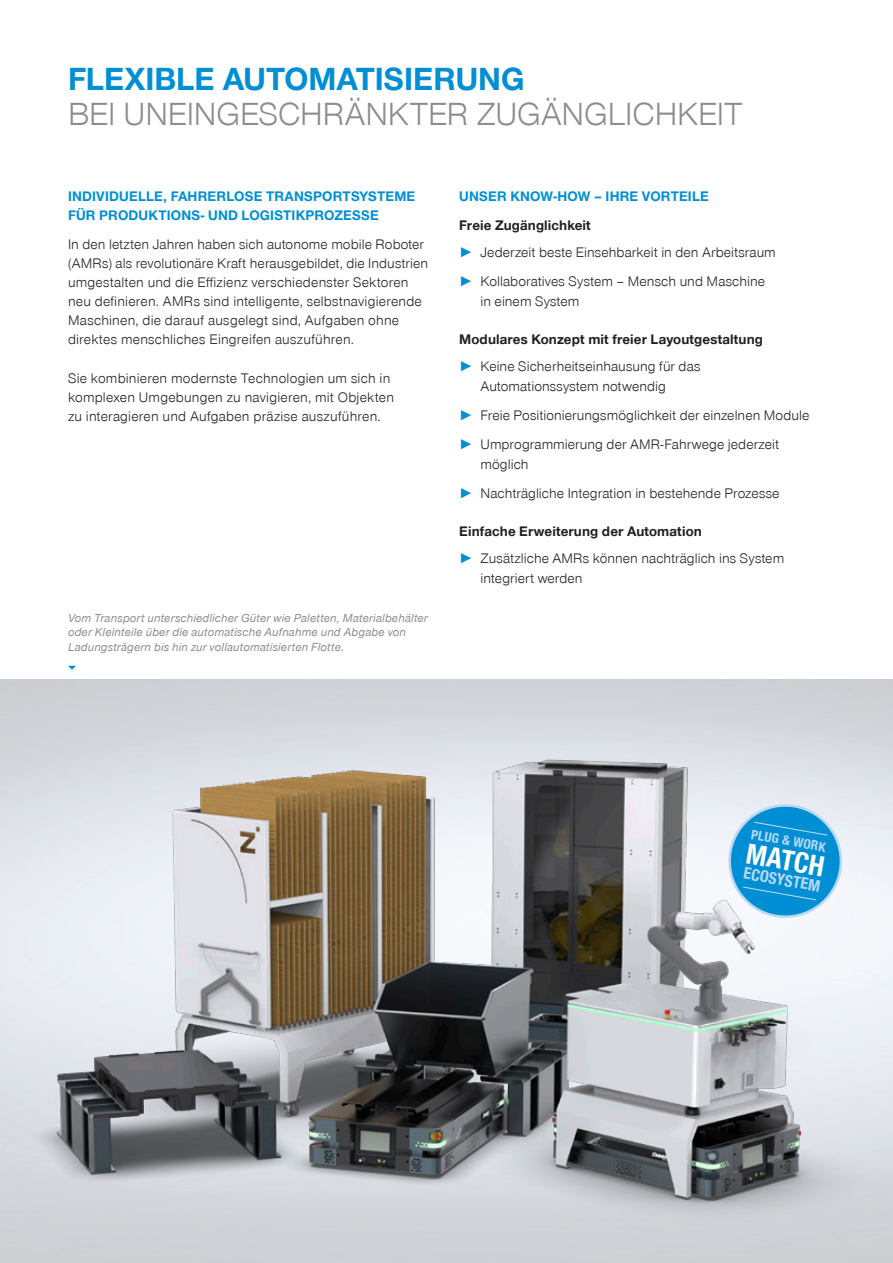
<style>
.page{position:relative;width:893px;height:1263px;background:#fff}
.page>*{position:absolute;margin:0;border:0;box-sizing:border-box;transform-origin:0 0}
.t1{font:300 33px "Zimmer Group Sans Global";letter-spacing:-.005em;color:#8a8c8f}
.t2{font:700 33px "Zimmer Group Sans Global";color:#008fd5}
.t3{font:700 29.85px "Zimmer Group Sans Global Cond";color:#fff}
.t4{font:700 17.1px "Zimmer Group Sans Global Cond";color:#b9d9f2}
.t5{font:300 14.25px/19px "Zimmer Group Sans Global";letter-spacing:.01em;color:#231f20}
.t6{font:700 14.25px/19px "Zimmer Group Sans Global";letter-spacing:.01em;color:#008fd5}
.t7{font:700 14.25px/27px "Zimmer Group Sans Global";letter-spacing:.01em;color:#231f20}
.t8{font:700 14.1px "Zimmer Group Sans Global Cond";color:#b9d9f2}
.t9{font:italic 12px/14.4px "Zimmer Group Sans Global";letter-spacing:.015em;color:#8a8c8f}
.s1{font-weight:700}
.s2{font-weight:700;color:#008fd5}
.s3{color:#008fd5}
.s4{font-weight:300}
</style>
<div class="page">
<svg style="left:68px;top:666px;width:8px;height:4px"></svg>
<img style="left:25px;top:759px;width:858px;height:464px">
<svg style="left:722px;top:798px;width:126px;height:123px"></svg>
<h1 class="t2" style="left:68px;top:59px;width:458px">FLEXIBLE AUTOMATISIERUNG</h1>
<h1 class="t1" style="left:68px;top:95px;width:676px">BEI UNEINGESCHRÄNKTER ZUGÄNGLICHKEIT</h1>
<p class="t6" style="left:68px;top:186px;width:349px">INDIVIDUELLE, FAHRERLOSE TRANSPORTSYSTEME<br>FÜR PRODUKTIONS- UND LOGISTIKPROZESSE</p>
<p class="t5" style="left:68px;top:234px;width:362px">In den letzten Jahren haben sich autonome mobile Roboter (AMRs) als revolutionäre Kraft herausgebildet, die Industrien umgestalten und die Effizienz verschiedenster Sektoren neu definieren. AMRs sind intelligente, selbstnavigierende Maschinen, die darauf ausgelegt sind, Aufgaben ohne direktes menschliches Eingreifen auszuführen.</p>
<p class="t5" style="left:68px;top:368px;width:327px">Sie kombinieren modernste Technologien um sich in komplexen Umgebungen zu navigieren, mit Objekten zu interagieren und Aufgaben präzise auszuführen.</p>
<p class="t9" style="left:68px;top:611px;width:361px">Vom Transport unterschiedlicher Güter wie Paletten, Materialbehälter oder Kleinteile über die automatische Aufnahme und Abgabe von<br>Ladungsträgern bis hin zur vollautomatisierten Flotte.</p>
<p class="t6" style="left:459px;top:187px;width:251px">UNSER KNOW-HOW – IHRE VORTEILE</p>
<p class="t5" style="left:459px;top:211px;width:318px;line-height:27px"><span class="s1">Freie Zugänglichkeit<br></span><span class="s2">►</span> Jederzeit beste Einsehbarkeit in den Arbeitsraum</p>
<p class="t5" style="left:480px;top:270px;width:286px;line-height:20.2px;text-indent:-21px"><span class="s2">►</span> Kollaboratives System – Mensch und Maschine in einem System</p>
<p class="t7" style="left:459px;top:326px;width:305px">Modulares Konzept mit freier Layoutgestaltung <span class="s3">►</span> <span class="s4">Keine Sicherheitseinhausung für das</span></p>
<p class="t5" style="left:459px;top:372px;width:352px;line-height:28.8px;text-indent:21px">Automationssystem notwendig<br><span class="s2">►</span> Freie Positionierungsmöglichkeit der einzelnen Module <span class="s2">►</span> Umprogrammierung der AMR-Fahrwege jederzeit</p>
<p class="t5" style="left:459px;top:450px;width:322px;line-height:28.8px;text-indent:21px">möglich<br><span class="s2">►</span> Nachträgliche Integration in bestehende Prozesse</p>
<p class="t5" style="left:459px;top:518px;width:326px;line-height:27px"><span class="s1">Einfache Erweiterung der Automation<br></span><span class="s2">►</span> Zusätzliche AMRs können nachträglich ins System</p>
<p class="t5" style="left:480px;top:569px;width:104px">integriert werden</p>
<p class="t8" style="left:753px;top:826px;width:77px;rotate:10deg">PLUG &amp; WORK</p>
<h2 class="t3" style="left:750px;top:835px;width:80px;rotate:10deg">MATCH</h2>
<p class="t4" style="left:746px;top:863px;width:79px;rotate:10deg">ECOSYSTEM</p>
</div>
